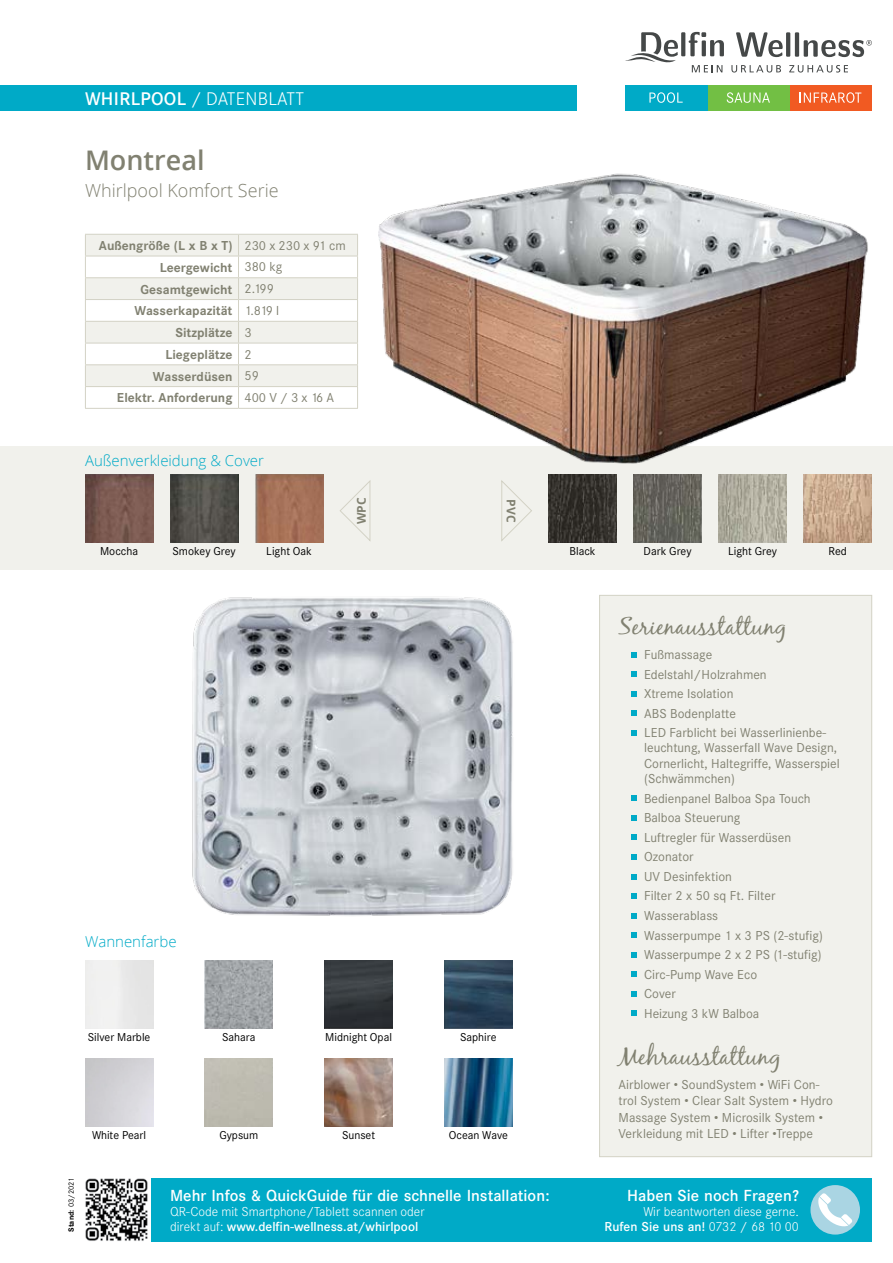
<style>
.page{position:relative;width:893px;height:1263px;background:#fff}
.page>*{position:absolute;margin:0;border:0;box-sizing:border-box;transform-origin:0 0}
.t1{font:600 27px "Open Sans";color:#818171}
.t2{font:24px "Black Jack";letter-spacing:.015em;color:#818171}
.t3{font:300 18px "Open Sans";color:#818171}
.t4{font:300 18px "Corporate SBQ";letter-spacing:.01em;color:#fff}
.t5{font:500 15.75px "Corporate SBQ";color:#fff}
.t6{font:300 15px "Open Sans";color:#00aac7}
.t7{font:12.75px/19.5px "Corporate SBQ";color:#818171}
.t8{font:700 12.75px "Corporate SBQ";color:#818171}
.t9{font:300 12.75px/15.3px "Corporate SBQ";color:#fff}
.t10{font:500 12.75px "Corporate SBQ";color:#fff}
.t11{font:700 12px "Open Sans";color:#818171}
.t12{font:11.25px "Corporate SBQ";color:#000}
.t13{font:7.5px "Corporate SBQ";color:#000}
.s1{font-weight:500}
.s2{font-weight:400}
.s3{font-weight:700}
.s4{font-weight:300}
</style>
<div class="page">
<div style="left:85px;top:1178px;width:787px;height:64px;background:#00aac7"></div>
<img style="left:85px;top:1178px;width:66px;height:64px">
<div style="left:0;top:85px;width:576px;height:26px;background:#00aac7"></div>
<div style="left:810px;top:1185px;width:50px;height:49px;background:#aad5e3;border-radius:50%"></div>
<svg style="left:817px;top:1193px;width:35px;height:35px"></svg>
<svg style="left:625px;top:32px;width:53px;height:31px"></svg>
<svg style="left:681px;top:32px;width:4px;height:24px"></svg>
<svg style="left:689px;top:32px;width:35px;height:24px"></svg>
<svg style="left:736px;top:32px;width:47px;height:25px"></svg>
<hr style="left:786px;top:32px;width:4px;height:25px;background:#454848">
<hr style="left:795px;top:32px;width:4px;height:25px;background:#454848">
<svg style="left:804px;top:40px;width:68px;height:17px"></svg>
<div style="left:789px;top:85px;width:83px;height:25px;background:#f15a22"></div>
<svg style="left:800px;top:92px;width:61px;height:11px"></svg>
<div style="left:707px;top:85px;width:82px;height:25px;background:#72bf44"></div>
<svg style="left:727px;top:92px;width:43px;height:11px"></svg>
<div style="left:625px;top:85px;width:82px;height:25px;background:#00aac7"></div>
<svg style="left:649px;top:92px;width:34px;height:11px"></svg>
<svg style="left:692px;top:65px;width:30px;height:7px"></svg>
<svg style="left:731px;top:65px;width:50px;height:8px"></svg>
<svg style="left:789px;top:65px;width:59px;height:8px"></svg>
<div style="left:0;top:446px;width:893px;height:124px;background:#f1f1ec"></div>
<img style="left:549px;top:474px;width:68px;height:68px">
<img style="left:634px;top:474px;width:68px;height:68px">
<img style="left:719px;top:474px;width:68px;height:68px">
<img style="left:804px;top:474px;width:68px;height:68px">
<img style="left:85px;top:474px;width:68px;height:68px">
<img style="left:170px;top:474px;width:68px;height:68px">
<img style="left:255px;top:474px;width:68px;height:68px">
<svg style="left:340px;top:480px;width:31px;height:61px"></svg>
<svg style="left:501px;top:480px;width:31px;height:62px"></svg>
<div style="left:599px;top:595px;width:273px;height:562px;background:#f1f1ec;border:1px solid #d3d2c5"></div>
<img style="left:192px;top:597px;width:321px;height:319px">
<svg style="left:631px;top:652px;width:5px;height:5px"></svg>
<svg style="left:631px;top:672px;width:5px;height:5px"></svg>
<svg style="left:631px;top:691px;width:5px;height:5px"></svg>
<svg style="left:631px;top:711px;width:5px;height:5px"></svg>
<svg style="left:631px;top:730px;width:5px;height:5px"></svg>
<svg style="left:631px;top:796px;width:5px;height:5px"></svg>
<svg style="left:631px;top:815px;width:5px;height:5px"></svg>
<svg style="left:631px;top:835px;width:5px;height:5px"></svg>
<svg style="left:631px;top:854px;width:5px;height:5px"></svg>
<svg style="left:631px;top:874px;width:5px;height:5px"></svg>
<svg style="left:631px;top:893px;width:5px;height:5px"></svg>
<svg style="left:631px;top:913px;width:5px;height:5px"></svg>
<svg style="left:631px;top:932px;width:5px;height:6px"></svg>
<svg style="left:631px;top:952px;width:5px;height:5px"></svg>
<svg style="left:631px;top:972px;width:5px;height:5px"></svg>
<svg style="left:631px;top:991px;width:5px;height:5px"></svg>
<svg style="left:631px;top:1011px;width:5px;height:5px"></svg>
<svg style="left:85px;top:234px;width:273px;height:174px"></svg>
<hr style="left:85px;top:408px;width:153px;height:1px;background:#d3d2c5">
<hr style="left:238px;top:408px;width:120px;height:1px;background:#d3d2c5">
<img style="left:205px;top:960px;width:68px;height:68px">
<img style="left:325px;top:960px;width:68px;height:68px">
<img style="left:444px;top:960px;width:68px;height:68px">
<img style="left:325px;top:1059px;width:68px;height:68px">
<img style="left:444px;top:1059px;width:68px;height:68px">
<img style="left:379px;top:173px;width:489px;height:291px">
<h3 class="t4" style="left:85px;top:88px;width:220px"><span class="s1">Wh irlpool</span> / Datenblatt</h3>
<h1 class="t1" style="left:85px;top:141px;width:121px">Montreal</h1>
<h3 class="t3" style="left:85px;top:178px;width:195px">Whirlpool Komfort Serie</h3>
<p class="t8" style="left:99px;top:238px;width:248px">Außengröße (L x B x T) <span class="s2">230 x 230 x 91 cm</span></p>
<p class="t8" style="left:160px;top:260px;width:124px">Leergewicht <span class="s2">380 kg</span></p>
<p class="t8" style="left:140px;top:281px;width:135px">Gesamtgewicht <span class="s2">2.199</span></p>
<p class="t8" style="left:135px;top:303px;width:146px">Wasserkapazität <span class="s2">1.819 l</span></p>
<p class="t8" style="left:175px;top:325px;width:78px">Sitzplätze <span class="s2">3</span></p>
<p class="t8" style="left:165px;top:347px;width:88px">Liegeplätze <span class="s2">2</span></p>
<p class="t8" style="left:153px;top:368px;width:107px">Wasserdüsen <span class="s2">59</span></p>
<p class="t8" style="left:117px;top:390px;width:219px">Elektr. Anforderung <span class="s2">400 V / 3 x 16 A</span></p>
<p class="t6" style="left:85px;top:450px;width:180px">Außenverkleidung &amp; Cover</p>
<p class="t11" style="left:353px;top:524px;width:28px;rotate:-90deg">WPC</p>
<p class="t11" style="left:520px;top:499px;width:24px;rotate:90deg">PVC</p>
<p class="t12" style="left:100px;top:544px;width:39px">Moccha</p>
<p class="t12" style="left:172px;top:544px;width:65px">Smokey Grey</p>
<p class="t12" style="left:266px;top:544px;width:47px">Light Oak</p>
<p class="t12" style="left:569px;top:544px;width:28px">Black</p>
<p class="t12" style="left:644px;top:544px;width:50px">Dark Grey</p>
<p class="t12" style="left:728px;top:544px;width:50px">Light Grey</p>
<p class="t12" style="left:828px;top:544px;width:20px">Red</p>
<p class="t6" style="left:85px;top:931px;width:93px">Wannenfarbe</p>
<p class="t12" style="left:88px;top:1030px;width:64px">Silver Marble</p>
<p class="t12" style="left:222px;top:1030px;width:35px">Sahara</p>
<p class="t12" style="left:325px;top:1030px;width:68px">Midnight Opal</p>
<p class="t12" style="left:460px;top:1030px;width:38px">Saphire</p>
<p class="t13" style="left:67px;top:1232px;width:55px;rotate:-90deg"><span class="s3">Stand:</span> 03/2021</p>
<p class="t12" style="left:92px;top:1129px;width:56px">White Pearl</p>
<p class="t12" style="left:219px;top:1129px;width:40px">Gypsum</p>
<p class="t12" style="left:342px;top:1129px;width:35px">Sunset</p>
<p class="t12" style="left:449px;top:1129px;width:61px">Ocean Wave</p>
<p class="t5" style="left:170px;top:1186px;width:381px">Mehr I nfos &amp; QuickGuide für die schnelle I nstallation:</p>
<p class="t9" style="left:170px;top:1204px;width:256px">QR-Code mit Smartphone/Tablett scannen oder direkt auf: <span class="s1">www.delfin-wellness.at/whirlpool</span></p>
<h2 class="t2" style="left:619px;top:612px;width:170px">Serienausstattung</h2>
<p class="t7" style="left:644px;top:645px;width:184px">Fußmassage<br>Edelstahl/Holzrahmen<br>Xtreme Isolation<br>ABS Bodenplatte<br>LED Farblicht bei Wasserlinienbe-</p>
<p class="t7" style="left:644px;top:740px;width:197px;line-height:15.3px">leuchtung, Wasserfall Wave Design,<br>Cornerlicht, Haltegriffe, Wasserspiel (Schwämmchen)</p>
<p class="t7" style="left:644px;top:789px;width:180px">Bedienpanel Balboa Spa Touch<br>Balboa Steuerung<br>Luftregler für Wasserdüsen<br>Ozonator<br>UV Desinfektion<br>Filter 2 x 50 sq Ft. Filter<br>Wasserablass<br>Wasserpumpe 1 x 3 PS (2-stufig)<br>Wasserpumpe 2 x 2 PS (1-stufig)<br>Circ-Pump Wave Eco<br>Cover<br>Heizung 3 kW Balboa</p>
<h2 class="t2" style="left:619px;top:1041px;width:164px">Mehrausstattung</h2>
<p class="t7" style="left:619px;top:1076px;width:216px;line-height:16.5px">Airblower • SoundSystem • WiFi Con&shy;trol System • Clear Salt System • Hydro Massage System • Microsilk System • Verkleidung mit LED • Lifter •Treppe</p>
<p class="t5" style="left:627px;top:1186px;width:173px">Haben Sie noch Fragen?</p>
<p class="t9" style="left:643px;top:1204px;width:157px">Wir beantworten diese gerne.</p>
<p class="t10" style="left:605px;top:1219px;width:196px">Rufen Sie uns an! <span class="s4">0732 / 68 10 00</span></p>
</div>
